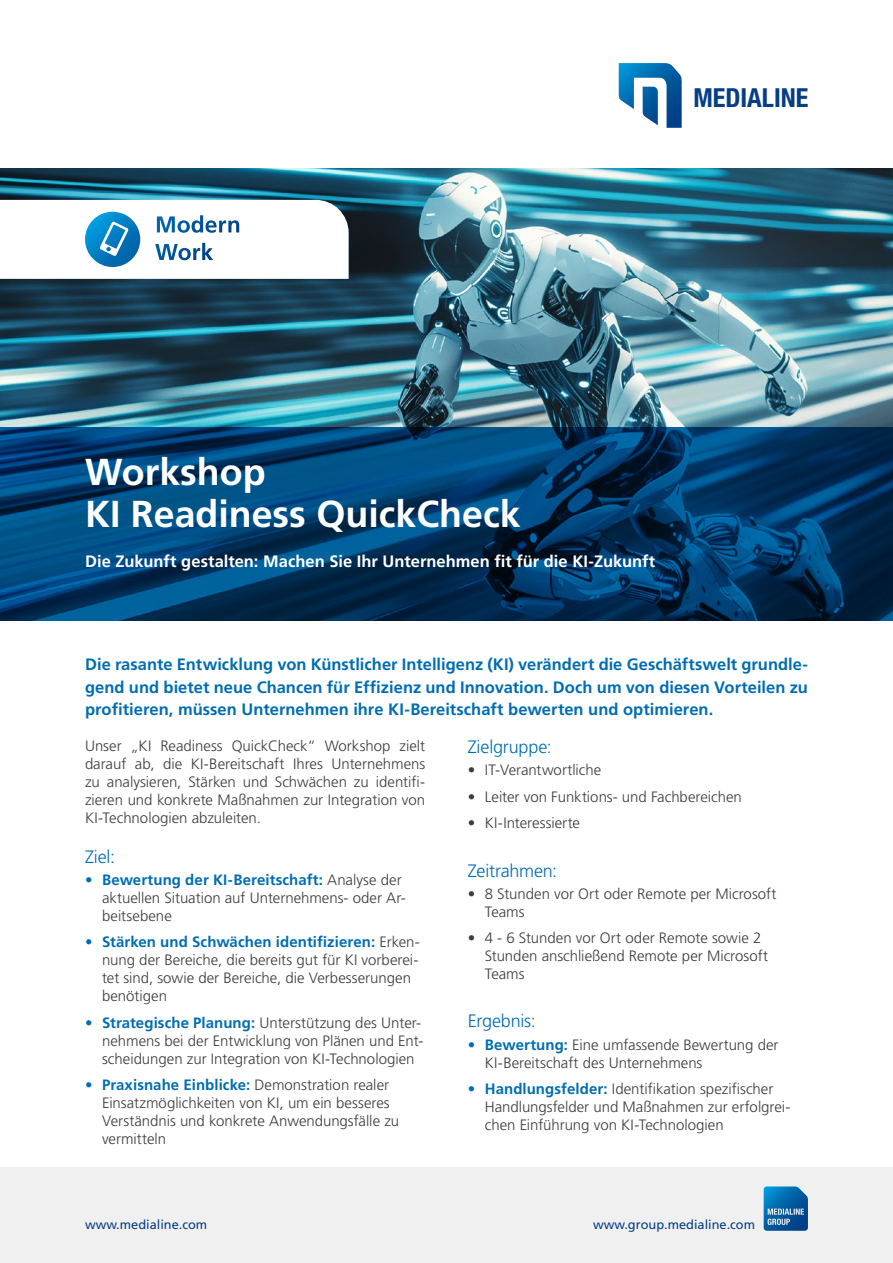
<style>
.page{position:relative;width:893px;height:1263px;background:#fff}
.page>*{position:absolute;margin:0;border:0;box-sizing:border-box;transform-origin:0 0}
.t1{font:700 37.5px/42px "Frutiger LT Pro";color:#fff}
.t2{font:700 condensed 26.25px "Helvetica Neue";color:#063e85}
.t3{font:300 18px "Frutiger LT Pro";letter-spacing:-.01em;color:#006db1}
.t4{font:700 16.5px/22.5px "Frutiger LT Pro";color:#006db1;text-align:justify}
.t5{font:700 16.5px "Frutiger LT Pro";color:#fff}
.t6{font:300 15px/18px "Frutiger LT Pro";color:#3c3c3b}
.t7{font:12.75px "Frutiger LT Pro";color:#063e85}
.s1{font-weight:700;color:#006db1}
</style>
<div class="page">
<img style="left:0;top:168px;width:893px;height:259px">
<svg style="left:0;top:200px;width:349px;height:79px"></svg>
<svg style="left:0;top:427px;width:893px;height:194px;background:#003b68"></svg>
<div style="left:0;top:1167px;width:893px;height:96px;background:#f0f0f0"></div>
<svg style="left:764px;top:1186px;width:44px;height:45px;background:#2375b0"></svg>
<svg style="left:618px;top:63px;width:64px;height:65px"></svg>
<h2 class="t2" style="left:693px;top:82px;width:117px">MEDIALINE</h2>
<h1 class="t1" style="left:85px;top:451px;width:437px">Workshop<br>KI Readiness QuickCheck</h1>
<p class="t5" style="left:85px;top:551px;width:572px">Die Zukunft gestalten: Machen Sie Ihr Unternehmen fit für die KI-Zukunft</p>
<p class="t4" style="left:85px;top:653px;width:724px">Die rasante Entwicklung von Künstlicher Intelligenz (KI) verändert die Geschäftswelt grundle&shy;gend und bietet neue Chancen für Effizienz und Innovation. Doch um von diesen Vorteilen zu profitieren, müssen Unternehmen ihre KI-Bereitschaft bewerten und optimieren.</p>
<p class="t6" style="left:85px;top:737px;width:342px;text-align:justify">Unser „KI Readiness QuickCheck“ Workshop zielt darauf ab, die KI-Bereitschaft Ihres Unternehmens zu analysieren, Stärken und Schwächen zu identifi&shy;zieren und konkrete Maßnahmen zur Integration von KI-Technologien abzuleiten.</p>
<p class="t3" style="left:85px;top:846px;width:31px">Ziel:</p>
<p class="t6" style="left:102px;top:871px;width:305px;text-indent:-17px"><span class="s1">• Bewertung der KI-Bereitschaft:</span> Analyse der aktuellen Situation auf Unternehmens- oder Ar&shy;beitsebene</p>
<p class="t6" style="left:102px;top:933px;width:319px;text-indent:-17px"><span class="s1">• Stärken und Schwächen identifizieren:</span> Erken&shy;nung der Bereiche, die bereits gut für KI vorberei&shy;tet sind, sowie der Bereiche, die Verbesserungen benötigen</p>
<p class="t6" style="left:102px;top:1014px;width:323px;text-indent:-17px"><span class="s1">• Strategische Planung:</span> Unterstützung des Unter&shy;nehmens bei der Entwicklung von Plänen und Ent&shy;scheidungen zur Integration von KI-Technologien</p>
<p class="t6" style="left:102px;top:1076px;width:299px;text-indent:-17px"><span class="s1">• Praxisnahe Einblicke:</span> Demonstration realer Einsatzmöglichkeiten von KI, um ein besseres Verständnis und konkrete Anwendungsfälle zu vermitteln</p>
<p class="t3" style="left:468px;top:736px;width:86px">Zielgruppe:</p>
<p class="t6" style="left:468px;top:761px;width:135px">• IT-Verantwortliche</p>
<p class="t6" style="left:468px;top:788px;width:276px">• Leiter von Funktions- und Fachbereichen</p>
<p class="t6" style="left:468px;top:814px;width:114px">• KI-Interessierte</p>
<p class="t3" style="left:468px;top:860px;width:91px">Zeitrahmen:</p>
<p class="t6" style="left:485px;top:885px;width:293px;text-indent:-17px">• 8 Stunden vor Ort oder Remote per Microsoft<br>Teams</p>
<p class="t6" style="left:485px;top:929px;width:285px;text-indent:-17px">• 4 - 6 Stunden vor Ort oder Remote sowie 2<br>Stunden anschließend Remote per Microsoft<br>Teams</p>
<p class="t3" style="left:468px;top:1011px;width:70px">Ergebnis:</p>
<p class="t6" style="left:485px;top:1035px;width:295px;text-indent:-17px"><span class="s1">• Bewertung:</span> Eine umfassende Bewertung der<br>KI-Bereitschaft des Unternehmens</p>
<p class="t6" style="left:485px;top:1080px;width:307px;text-indent:-17px"><span class="s1">• Handlungsfelder:</span> Identifikation spezifischer<br>Handlungsfelder und Maßnahmen zur erfolgrei&shy;chen Einführung von KI-Technologien</p>
<p class="t7" style="left:85px;top:1216px;width:124px">www.medialine.com</p>
<p class="t7" style="left:593px;top:1216px;width:164px">www.group.medialine.com</p>
</div>
